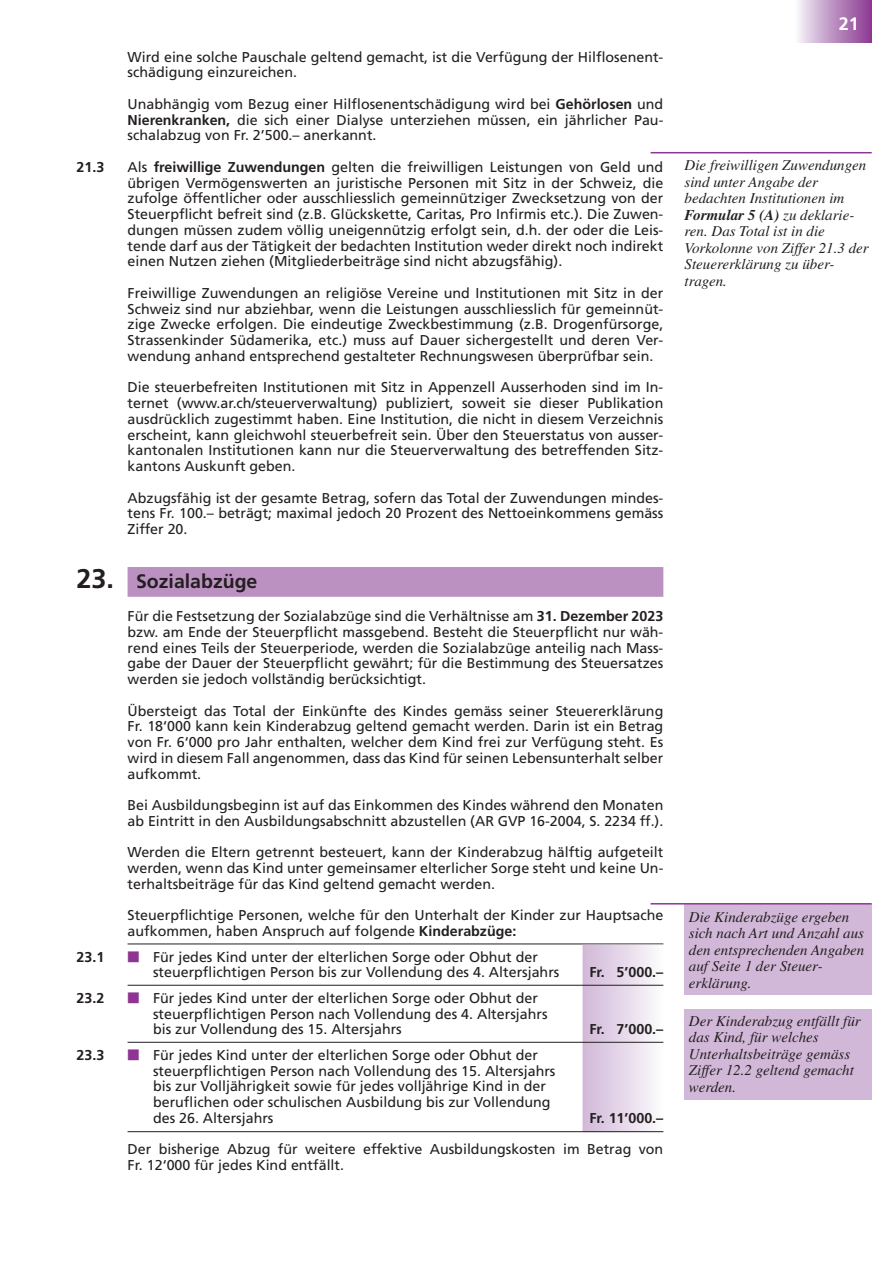
<style>
.page{position:relative;width:893px;height:1263px;background:#fff}
.page>*{position:absolute;margin:0;border:0;box-sizing:border-box;transform-origin:0 0}
.t1{font:700 19.5px "Frutiger LT Std";color:#231f20}
.t2{font:700 18px "Frutiger LT Std";color:#fff}
.t3{font:italic 15px/16.5px "Times LT Std";color:#231f20}
.t4{font:14.25px/15.8px "Frutiger LT Std";color:#231f20;text-align:justify}
.t5{font:700 14.25px "Frutiger LT Std";color:#231f20}
.s1{font-weight:700}
.s2{font-size:27px}
.s3{color:#8e3594}
</style>
<div class="page">
<div style="left:795px;top:0;width:77px;height:43px;background:linear-gradient(to right,#f5f4f9,#893590)"></div>
<div style="left:128px;top:567px;width:535px;height:30px;background:#bb91c2"></div>
<hr style="left:128px;top:944px;width:535px;height:1px;background:#231f20">
<div style="left:583px;top:945px;width:80px;height:187px;background:linear-gradient(to right,#d1b7d7,#fbfafc)"></div>
<hr style="left:128px;top:985px;width:535px;height:1px;background:#231f20">
<hr style="left:128px;top:1042px;width:535px;height:1px;background:#231f20">
<hr style="left:128px;top:1131px;width:535px;height:1px;background:#231f20">
<hr style="left:651px;top:152px;width:221px;height:1px;background:#8e3594">
<div style="left:685px;top:904px;width:187px;height:91px;background:#d2b8d8"></div>
<hr style="left:651px;top:903px;width:221px;height:1px;background:#8e3594">
<div style="left:685px;top:1009px;width:187px;height:90px;background:#d2b8d8"></div>
<p class="t4" style="left:128px;top:49px;width:537px">Wird eine solche Pauschale geltend gemacht, ist die Verfügung der Hilflosenent&shy;schädigung einzureichen.</p>
<p class="t4" style="left:128px;top:96px;width:537px">Unabhängig vom Bezug einer Hilflosenentschädigung wird bei <span class="s1">Gehörlosen</span> und <span class="s1">Nierenkranken,</span> die sich einer Dialyse unterziehen müssen, ein jährlicher Pau&shy;schalabzug von Fr. 2’500.– anerkannt.</p>
<p class="t5" style="left:77px;top:159px;width:29px">21.3</p>
<p class="t4" style="left:128px;top:159px;width:537px">Als <span class="s1">freiwillige Zuwendungen</span> gelten die freiwilligen Leistungen von Geld und übrigen Vermögenswerten an juristische Personen mit Sitz in der Schweiz, die zufolge öffentlicher oder ausschliesslich gemeinnütziger Zwecksetzung von der Steuerpflicht befreit sind (z.B. Glückskette, Caritas, Pro Infirmis etc.). Die Zuwen&shy;dungen müssen zudem völlig uneigennützig erfolgt sein, d.h. der oder die Leis&shy;tende darf aus der Tätigkeit der bedachten Institution weder direkt noch indirekt einen Nutzen ziehen (Mitgliederbeiträge sind nicht abzugsfähig).</p>
<p class="t4" style="left:128px;top:285px;width:537px">Freiwillige Zuwendungen an religiöse Vereine und Institutionen mit Sitz in der Schweiz sind nur abziehbar, wenn die Leistungen ausschliesslich für gemeinnüt&shy;zige Zwecke erfolgen. Die eindeutige Zweckbestimmung (z.B. Drogenfürsorge, Strassenkinder Südamerika, etc.) muss auf Dauer sichergestellt und deren Ver&shy;wendung anhand entsprechend gestalteter Rechnungswesen überprüfbar sein.</p>
<p class="t4" style="left:128px;top:380px;width:537px">Die steuerbefreiten Institutionen mit Sitz in Appenzell Ausserhoden sind im In&shy;ternet (www.ar.ch/steuerverwaltung) publiziert, soweit sie dieser Publikation ausdrücklich zugestimmt haben. Eine Institution, die nicht in diesem Verzeichnis erscheint, kann gleichwohl steuerbefreit sein. Über den Steuerstatus von ausser&shy;kantonalen Institutionen kann nur die Steuerverwaltung des betreffenden Sitz&shy;kantons Auskunft geben.</p>
<p class="t4" style="left:128px;top:490px;width:537px">Abzugsfähig ist der gesamte Betrag, sofern das Total der Zuwendungen mindes&shy;tens Fr. 100.– beträgt; maximal jedoch 20 Prozent des Nettoeinkommens gemäss Ziffer 20.</p>
<h1 class="t1" style="left:77px;top:570px;width:182px"><span class="s2">23.</span> Sozialabzüge</h1>
<p class="t4" style="left:128px;top:608px;width:537px">Für die Festsetzung der Sozialabzüge sind die Verhältnisse am <span class="s1">31. Dezember 2023 </span>bzw. am Ende der Steuerpflicht massgebend. Besteht die Steuerpflicht nur wäh&shy;rend eines Teils der Steuerperiode, werden die Sozialabzüge anteilig nach Mass&shy;gabe der Dauer der Steuerpflicht gewährt; für die Bestimmung des Steuersatzes werden sie jedoch vollständig berücksichtigt.</p>
<p class="t4" style="left:128px;top:703px;width:537px">Übersteigt das Total der Einkünfte des Kindes gemäss seiner Steuererklärung Fr. 18‘000 kann kein Kinderabzug geltend gemacht werden. Darin ist ein Betrag von Fr. 6‘000 pro Jahr enthalten, welcher dem Kind frei zur Verfügung steht. Es wird in diesem Fall angenommen, dass das Kind für seinen Lebensunterhalt selber aufkommt.</p>
<p class="t4" style="left:128px;top:797px;width:537px">Bei Ausbildungsbeginn ist auf das Einkommen des Kindes während den Monaten ab Eintritt in den Ausbildungsabschnitt abzustellen (AR GVP 16-2004, S. 2234 ff.).</p>
<p class="t4" style="left:128px;top:844px;width:537px">Werden die Eltern getrennt besteuert, kann der Kinderabzug hälftig aufgeteilt werden, wenn das Kind unter gemeinsamer elterlicher Sorge steht und keine Un&shy;terhaltsbeiträge für das Kind geltend gemacht werden.</p>
<p class="t4" style="left:128px;top:907px;width:537px">Steuerpflichtige Personen, welche für den Unterhalt der Kinder zur Hauptsache aufkommen, haben Anspruch auf folgende <span class="s1">Kinderabzüge:</span></p>
<p class="t5" style="left:77px;top:948px;width:29px">23.1</p>
<p class="t4" style="left:153px;top:949px;width:408px;text-indent:-26px"><span class="s3">•</span> Für jedes Kind unter der elterlichen Sorge oder Obhut der steuerpflichtigen Person bis zur Vollendung des 4. Altersjahrs</p>
<p class="t5" style="left:589px;top:964px;width:75px">Fr. 5’000.–</p>
<p class="t5" style="left:77px;top:989px;width:29px">23.2</p>
<p class="t4" style="left:153px;top:990px;width:396px;text-align:left;text-indent:-26px"><span class="s3">•</span> Für jedes Kind unter der elterlichen Sorge oder Obhut der steuerpflichtigen Person nach Vollendung des 4. Altersjahrs bis zur Vollendung des 15. Altersjahrs</p>
<p class="t5" style="left:589px;top:1021px;width:75px">Fr. 7’000.–</p>
<p class="t5" style="left:77px;top:1046px;width:29px">23.3</p>
<p class="t4" style="left:153px;top:1047px;width:404px;text-align:left;text-indent:-26px"><span class="s3">•</span> Für jedes Kind unter der elterlichen Sorge oder Obhut der steuerpflichtigen Person nach Vollendung des 15. Altersjahrs bis zur Volljährigkeit sowie für jedes volljährige Kind in der beruflichen oder schulischen Ausbildung bis zur Vollendung des 26. Altersjahrs</p>
<p class="t5" style="left:589px;top:1109px;width:75px">Fr. 11’000.–</p>
<p class="t4" style="left:128px;top:1142px;width:537px">Der bisherige Abzug für weitere effektive Ausbildungskosten im Betrag von<br>Fr. 12‘000 für jedes Kind entfällt.</p>
<p class="t2" style="left:839px;top:13px;width:22px">21</p>
<p class="t3" style="left:685px;top:157px;width:186px">Die freiwilligen Zuwendungen sind unter Angabe der bedachten Institutionen im<br><span class="s1">Formular 5 (A)</span> zu deklarie&shy;ren. Das Total ist in die<br>Vorkolonne von Ziffer 21.3 der<br>Steuererklärung zu über&shy;tragen.</p>
<p class="t3" style="left:689px;top:908px;width:177px">Die Kinderabzüge ergeben sich nach Art und Anzahl aus den entsprechenden Angaben auf Seite 1 der Steuer&shy;erklärung.</p>
<p class="t3" style="left:689px;top:1013px;width:173px">Der Kinderabzug entfällt für das Kind, für welches<br>Unterhaltsbeiträge gemäss<br>Ziffer 12.2 geltend gemacht werden.</p>
</div>
